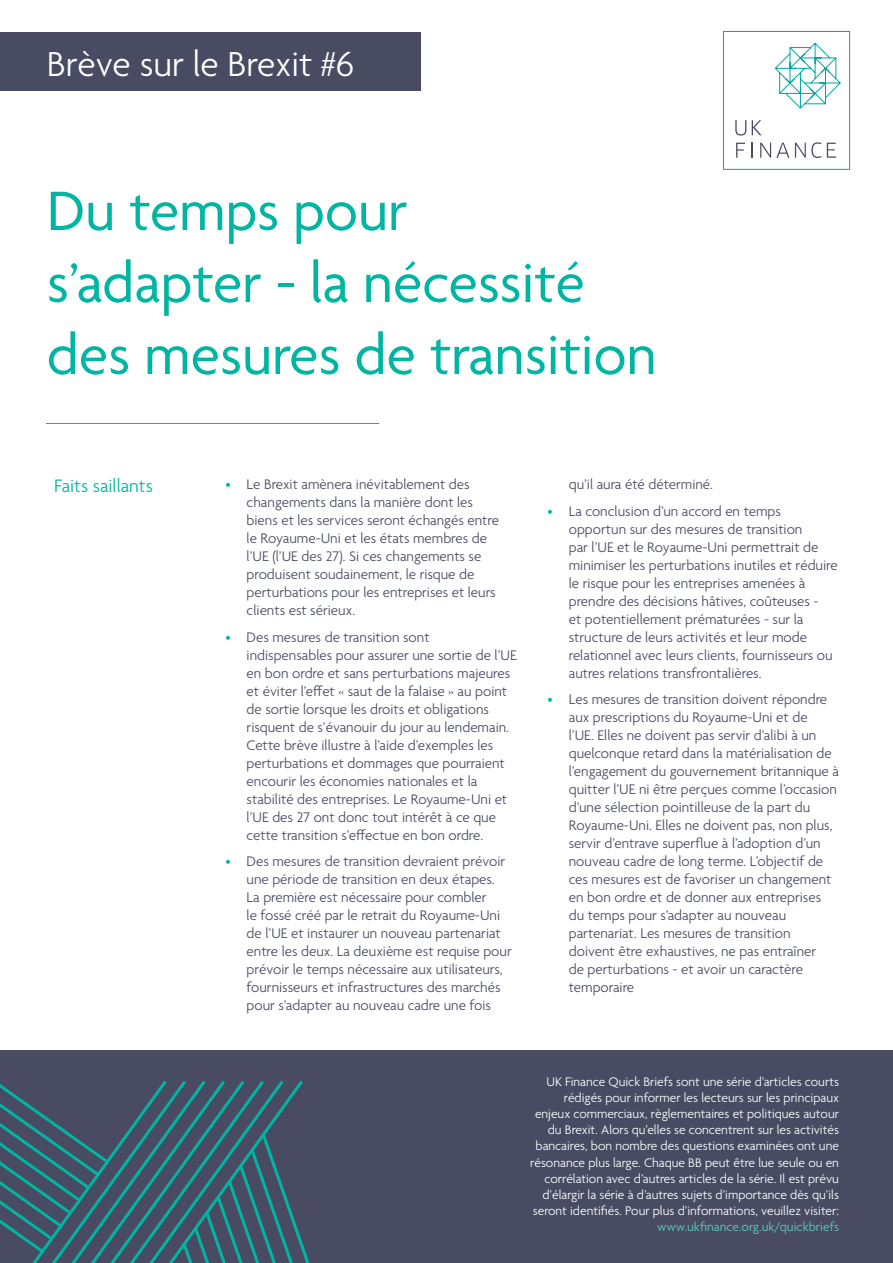
<style>
.page{position:relative;width:893px;height:1263px;background:#fff}
.page>*{position:absolute;margin:0;border:0;box-sizing:border-box;transform-origin:0 0}
.Cover_Heading{font:60px "Agenda";color:#00b6a3}
.Body_text{font:300 37.5px "Agenda";color:#fff}
.Sub_heading{font:300 19.5px "Agenda";color:#00b6a3}
.t1{font:300 15px/18px "Agenda";color:#484b62}
.Footer_text{font:300 13.5px/16.2px "Agenda";color:#fff;text-align:right}
.s1{color:#00b6a3}
.s2{font-weight:400;color:#55c1b2}
</style>
<div class="page">
<div style="left:0;top:1050px;width:893px;height:213px;background:#484b62"></div>
<div style="left:0;top:32px;width:421px;height:59px;background:#484b62"></div>
<hr style="left:46px;top:423px;width:333px;height:1px;background:#00b6a3">
<svg style="left:736px;top:143px;width:9px;height:15px"></svg>
<svg style="left:751px;top:143px;width:2px;height:15px"></svg>
<svg style="left:760px;top:143px;width:29px;height:15px"></svg>
<svg style="left:795px;top:142px;width:26px;height:16px"></svg>
<svg style="left:827px;top:143px;width:9px;height:15px"></svg>
<svg style="left:735px;top:120px;width:11px;height:16px"></svg>
<svg style="left:752px;top:120px;width:9px;height:15px"></svg>
<div style="left:723px;top:31px;width:127px;height:139px;border:1px solid #00a8a3"></div>
<svg style="left:775px;top:43px;width:66px;height:66px"></svg>
<svg style="left:0;top:1081px;width:310px;height:182px"></svg>
<p class="Body_text" style="left:47px;top:44px;width:309px">Brève sur le Brexit #6</p>
<p class="Cover_Heading" style="left:47px;top:179px;width:362px">Du temps pour</p>
<p class="Cover_Heading" style="left:47px;top:251px;width:540px">s’adapter - la nécessité</p>
<p class="Cover_Heading" style="left:47px;top:323px;width:611px">des mesures de transition</p>
<p class="Sub_heading" style="left:54px;top:476px;width:100px">Faits saillants</p>
<p class="t1" style="left:247px;top:476px;width:254px;text-indent:-21px"><span class="s1">•</span> Le Brexit amènera inévitablement des changements dans la manière dont les biens et les services seront échangés entre le Royaume-Uni et les états membres de l’UE (l’UE des 27). Si ces changements se produisent soudainement, le risque de perturbations pour les entreprises et leurs clients est sérieux.</p>
<p class="t1" style="left:247px;top:629px;width:272px;text-indent:-21px"><span class="s1">•</span> Des mesures de transition sont indispensables pour assurer une sortie de l’UE en bon ordre et sans perturbations majeures et éviter l’effet « saut de la falaise » au point de sortie lorsque les droits et obligations risquent de s’évanouir du jour au lendemain.<br>Cette brève illustre à l’aide d’exemples les perturbations et dommages que pourraient encourir les économies nationales et la stabilité des entreprises. Le Royaume-Uni et l’UE des 27 ont donc tout intérêt à ce que cette transition s’effectue en bon ordre.</p>
<p class="t1" style="left:247px;top:853px;width:267px;text-indent:-21px"><span class="s1">•</span> Des mesures de transition devraient prévoir une période de transition en deux étapes.<br>La première est nécessaire pour combler<br>le fossé créé par le retrait du Royaume-Uni de l’UE et instaurer un nouveau partenariat entre les deux. La deuxième est requise pour prévoir le temps nécessaire aux utilisateurs, fournisseurs et infrastructures des marchés pour s’adapter au nouveau cadre une fois</p>
<p class="t1" style="left:569px;top:476px;width:146px">qu’il aura été déterminé.</p>
<p class="t1" style="left:569px;top:503px;width:270px;text-indent:-21px"><span class="s1">•</span> La conclusion d’un accord en temps opportun sur des mesures de transition<br>par l’UE et le Royaume-Uni permettrait de minimiser les perturbations inutiles et réduire le risque pour les entreprises amenées à prendre des décisions hâtives, coûteuses -<br>et potentiellement prématurées - sur la structure de leurs activités et leur mode relationnel avec leurs clients, fournisseurs ou autres relations transfrontalières.</p>
<p class="t1" style="left:569px;top:691px;width:272px;text-indent:-21px"><span class="s1">•</span> Les mesures de transition doivent répondre aux prescriptions du Royaume-Uni et de<br>l’UE. Elles ne doivent pas servir d’alibi à un quelconque retard dans la matérialisation de l’engagement du gouvernement britannique à quitter l’UE ni être perçues comme l’occasion d’une sélection pointilleuse de la part du Royaume-Uni. Elles ne doivent pas, non plus, servir d’entrave superflue à l’adoption d’un nouveau cadre de long terme. L’objectif de ces mesures est de favoriser un changement en bon ordre et de donner aux entreprises du temps pour s’adapter au nouveau partenariat. Les mesures de transition doivent être exhaustives, ne pas entraîner<br>de perturbations - et avoir un caractère temporaire</p>
<p class="Footer_text" style="left:530px;top:1074px;width:310px">UK Finance Quick Briefs sont une série d’articles courts rédigés pour informer les lecteurs sur les principaux enjeux commerciaux, règlementaires et politiques autour du Brexit. Alors qu’elles se concentrent sur les activités bancaires, bon nombre des questions examinées ont une résonance plus large. Chaque BB peut être lue seule ou en corrélation avec d’autres articles de la série. Il est prévu d’élargir la série à d’autres sujets d’importance dès qu’ils seront identifiés. Pour plus d’informations, veuillez visiter: <span class="s2">www.ukfinance.org.uk/quickbriefs</span></p>
</div>
